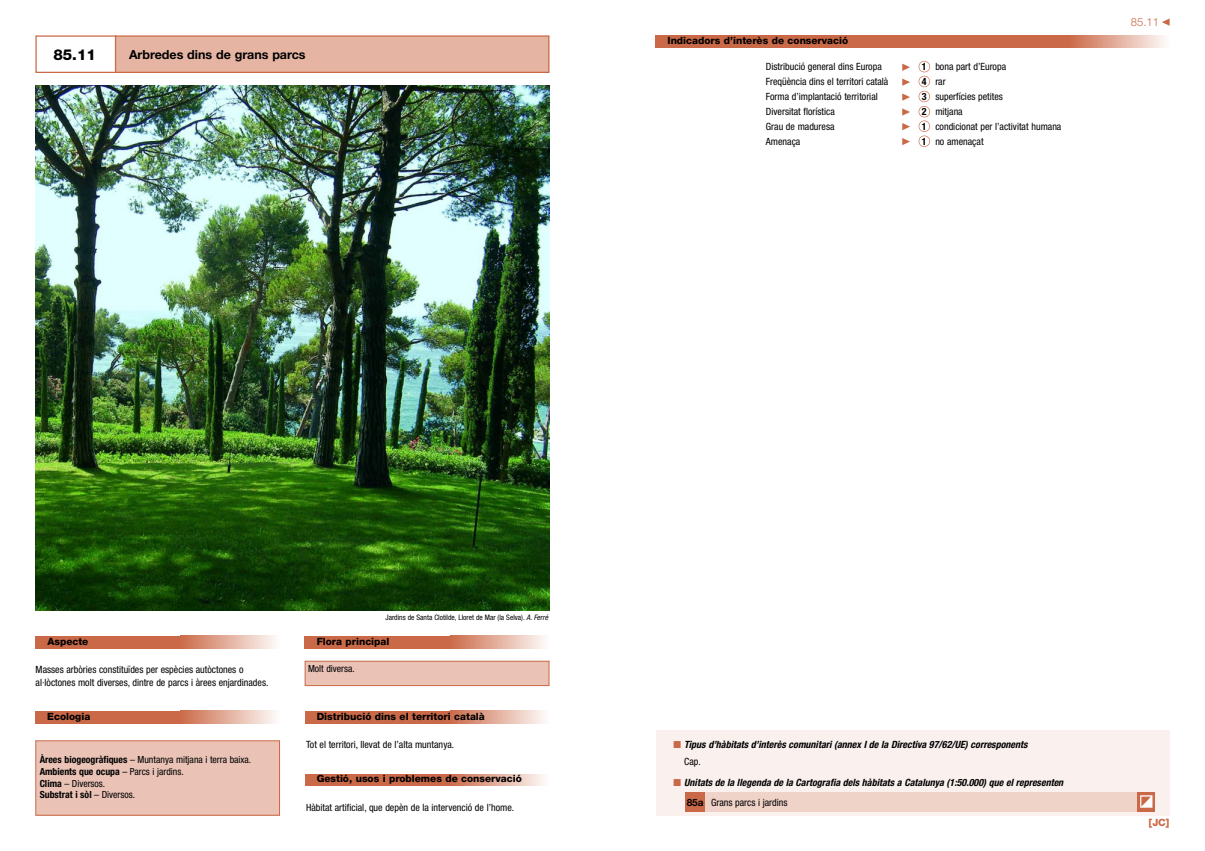
<style>
.page{position:relative;width:1205px;height:851px;background:#fff}
.page>*{position:absolute;margin:0;border:0;box-sizing:border-box;transform-origin:0 0}
.t1{font:800 15px "Helvetica Neue";color:#000}
.t2{font:700 12.5px "Helvetica Neue";color:#000}
.t3{font:300 11.25px "Helvetica Neue";color:#ca6947}
.t4{font:condensed 10px "Helvetica Neue";color:#000}
.t5{font:italic 700 condensed 10px/17.5px "Helvetica Neue";color:#000}
.t6{font:800 10px "Helvetica Neue";color:#000}
.t7{font:800 10px "Helvetica Neue";color:#ca6947}
.t8{font:condensed 9.75px/11.8px "Helvetica Neue";color:#000}
.t9{font:condensed 7.5px "Helvetica Neue";color:#000}
.s1{font-weight:700}
.s2{font-style:italic}
.s3{color:#ca6947}
.s4{font-weight:400;font-style:normal}
.s5{font-style:normal;font-stretch:normal}
</style>
<div class="page">
<div style="left:305px;top:710px;width:229px;height:13px;background:#ca6947"></div>
<svg style="left:455px;top:710px;width:89px;height:13px"></svg>
<div style="left:305px;top:773px;width:224px;height:12px;background:#ca6947"></div>
<svg style="left:450px;top:773px;width:94px;height:12px"></svg>
<div style="left:656px;top:35px;width:467px;height:13px;background:#ca6947"></div>
<svg style="left:1075px;top:35px;width:90px;height:13px"></svg>
<div style="left:656px;top:730px;width:513px;height:85px;background:#faf0ed"></div>
<svg style="left:902px;top:64px;width:8px;height:7px"></svg>
<svg style="left:1162px;top:19px;width:7px;height:7px"></svg>
<svg style="left:902px;top:78px;width:8px;height:8px"></svg>
<svg style="left:902px;top:93px;width:8px;height:8px"></svg>
<svg style="left:902px;top:108px;width:8px;height:8px"></svg>
<svg style="left:902px;top:123px;width:8px;height:7px"></svg>
<svg style="left:902px;top:138px;width:8px;height:7px"></svg>
<div style="left:918px;top:61px;width:12px;height:11px;border:1px solid #ca6947;border-radius:50%"></div>
<div style="left:918px;top:76px;width:12px;height:11px;border:1px solid #ca6947;border-radius:50%"></div>
<div style="left:918px;top:91px;width:12px;height:11px;border:1px solid #ca6947;border-radius:50%"></div>
<div style="left:918px;top:106px;width:12px;height:11px;border:1px solid #ca6947;border-radius:50%"></div>
<div style="left:918px;top:120px;width:12px;height:12px;border:1px solid #ca6947;border-radius:50%"></div>
<div style="left:918px;top:135px;width:12px;height:12px;border:1px solid #ca6947;border-radius:50%"></div>
<div style="left:705px;top:791px;width:432px;height:20px;background:#efd2c8"></div>
<div style="left:685px;top:791px;width:20px;height:20px;background:#ca6947"></div>
<div style="left:1137px;top:791px;width:18px;height:20px;background:#ca6947"></div>
<img style="left:1140px;top:795px;width:13px;height:12px">
<div style="left:305px;top:661px;width:244px;height:24px;background:#eac3b6"></div>
<div style="left:305px;top:660px;width:244px;height:25px;border:1px solid #ca6947"></div>
<div style="left:36px;top:635px;width:204px;height:13px;background:#ca6947"></div>
<div style="left:35px;top:35px;width:81px;height:38px;border:1px solid #ca6947"></div>
<div style="left:116px;top:36px;width:433px;height:36px;background:#e5b4a3"></div>
<div style="left:115px;top:35px;width:434px;height:38px;border:1px solid #ca6947"></div>
<svg style="left:186px;top:635px;width:89px;height:13px"></svg>
<div style="left:35px;top:710px;width:223px;height:13px;background:#ca6947"></div>
<svg style="left:186px;top:710px;width:89px;height:13px"></svg>
<div style="left:305px;top:635px;width:222px;height:13px;background:#ca6947"></div>
<svg style="left:455px;top:635px;width:89px;height:13px"></svg>
<div style="left:36px;top:740px;width:243px;height:75px;background:#eac3b6"></div>
<div style="left:35px;top:740px;width:245px;height:75px;border:1px solid #ca6947"></div>
<img style="left:35px;top:85px;width:514px;height:525px">
<h1 class="t1" style="left:53px;top:49px;width:44px">85.11</h1>
<p class="t2" style="left:129px;top:50px;width:178px">Arbredes dins de grans parcs</p>
<p class="t6" style="left:667px;top:37px;width:182px">Indicadors d’interès de conservació</p>
<p class="t4" style="left:766px;top:63px;width:117px">Distribució general dins Europa</p>
<p class="t4" style="left:922px;top:63px;width:86px"><span class="s1">1</span> bona part d’Europa</p>
<p class="t4" style="left:766px;top:78px;width:124px">Freqüència dins el territori català</p>
<p class="t4" style="left:922px;top:78px;width:25px"><span class="s1">4</span> rar</p>
<p class="t4" style="left:766px;top:93px;width:113px">Forma d’implantació territorial</p>
<p class="t4" style="left:922px;top:93px;width:83px"><span class="s1">3</span> superfícies petites</p>
<p class="t4" style="left:766px;top:108px;width:71px">Diversitat florística</p>
<p class="t4" style="left:922px;top:108px;width:42px"><span class="s1">2</span> mitjana</p>
<p class="t4" style="left:766px;top:123px;width:70px">Grau de maduresa</p>
<p class="t4" style="left:922px;top:123px;width:141px"><span class="s1">1</span> condicionat per l’activitat humana</p>
<p class="t4" style="left:766px;top:138px;width:36px">Amenaça</p>
<p class="t4" style="left:922px;top:138px;width:63px"><span class="s1">1</span> no amenaçat</p>
<p class="t3" style="left:1131px;top:18px;width:30px">85.11</p>
<p class="t6" style="left:47px;top:637px;width:42px">Aspecte</p>
<p class="t9" style="left:385px;top:614px;width:164px">Jardins de Santa Clotilde, Lloret de Mar (la Selva). <span class="s2">A. Ferré</span></p>
<p class="t6" style="left:317px;top:637px;width:74px">Flora principal</p>
<p class="t4" style="left:36px;top:666px;width:209px">Masses arbòries constituïdes per espècies autòctones o</p>
<p class="t8" style="left:308px;top:663px;width:48px">Molt diversa.</p>
<p class="t4" style="left:36px;top:678px;width:234px">al·lòctones molt diverses, dintre de parcs i àrees enjardinades.</p>
<p class="t6" style="left:47px;top:712px;width:44px">Ecologia</p>
<p class="t8" style="left:40px;top:754px;width:213px"><span class="s1">Àrees biogeogràfiques</span> – Muntanya mitjana i terra baixa.<br><span class="s1">Ambients que ocupa</span> – Parcs i jardins.<br><span class="s1">Clima</span> – Diversos.<br><span class="s1">Substrat i sòl</span> – Diversos.</p>
<p class="t6" style="left:317px;top:712px;width:170px">Distribució dins el territori català</p>
<p class="t4" style="left:306px;top:741px;width:150px">Tot el territori, llevat de l’alta muntanya.</p>
<p class="t6" style="left:317px;top:775px;width:207px">Gestió, usos i problemes de conservació</p>
<p class="t4" style="left:306px;top:803px;width:210px">Hàbitat artificial, que depèn de la intervenció de l’home.</p>
<p class="t5" style="left:684px;top:736px;width:345px;text-indent:-11px"><span class="s3">■</span> Tipus d’hàbitats d’interès comunitari (annex I de la Directiva 97/62/UE) corresponents<br><span class="s4">Cap.</span></p>
<p class="t5" style="left:687px;top:773px;width:378px;line-height:19.9px;text-indent:-13px"><span class="s3">■</span> Unitats de la llegenda de la Cartografia dels hàbitats a Catalunya (1:50.000) que el representen<br><span class="s5">85a</span> <span class="s4">Grans parcs i jardins</span></p>
<p class="t7" style="left:1148px;top:819px;width:22px">[JC]</p>
</div>
